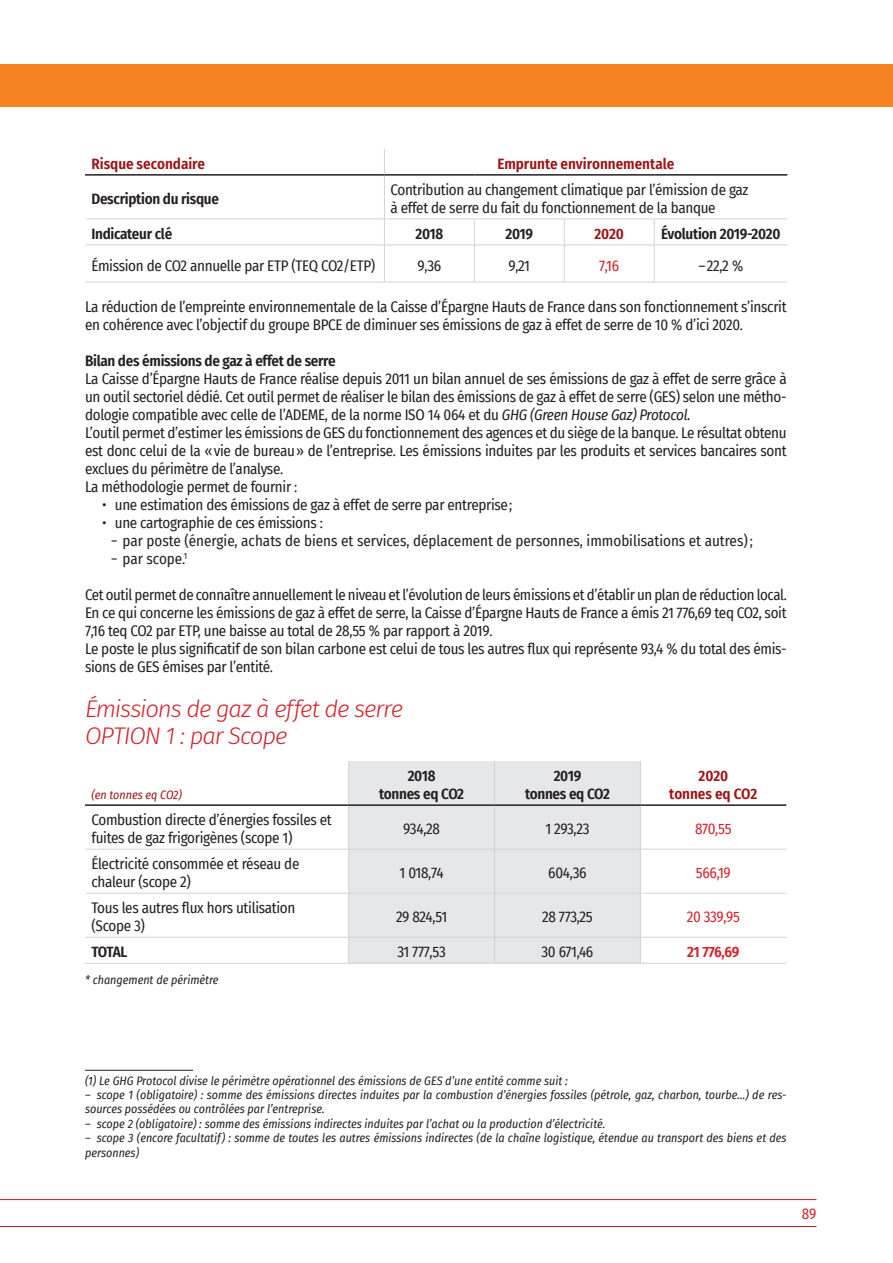
<style>
.page{position:relative;width:893px;height:1263px;background:#fff}
.page>*{position:absolute;margin:0;border:0;box-sizing:border-box;transform-origin:0 0}
.t1{font:italic 300 24px/27px "Fira Sans";letter-spacing:-.05em;color:#d1232a}
.t2{font:15px/18px "Fira Sans Condensed";letter-spacing:-.02em;color:#231f20}
.t3{font:15px/18px "Fira Sans Condensed";color:#231f20}
.t4{font:600 15px/18px "Fira Sans Condensed";letter-spacing:-.02em;color:#231f20;text-align:center}
.t5{font:600 15px/18px "Fira Sans Condensed";color:#9c1418;text-align:center}
.t6{font:15px "Fira Sans Condensed";letter-spacing:-.02em;color:#d1232a}
.t7{font:600 15px "Fira Sans Condensed";letter-spacing:-.035em;color:#d1232a}
.t8{font:italic 12px/14.4px "Fira Sans Condensed";color:#231f20}
.t9{font:italic 12px "Fira Sans Condensed";color:#9c1418}
.s1{font-style:italic}
</style>
<div class="page">
<hr style="left:0;top:1226px;width:816px;height:1px;background:#be1e23">
<hr style="left:0;top:1199px;width:816px;height:1px;background:#be1e23">
<div style="left:0;top:64px;width:893px;height:42px;background:#f58220"></div>
<svg style="left:384px;top:149px;width:1px;height:25px"></svg>
<hr style="left:384px;top:176px;width:1px;height:42px;background:#d1d2d4">
<svg style="left:384px;top:219px;width:1px;height:26px"></svg>
<svg style="left:474px;top:219px;width:1px;height:26px"></svg>
<svg style="left:564px;top:219px;width:1px;height:26px"></svg>
<svg style="left:654px;top:219px;width:1px;height:26px"></svg>
<hr style="left:86px;top:245px;width:298px;height:1px;background:#d1d2d4">
<hr style="left:384px;top:245px;width:90px;height:1px;background:#d1d2d4">
<hr style="left:384px;top:245px;width:1px;height:37px;background:#d1d2d4">
<hr style="left:474px;top:245px;width:90px;height:1px;background:#d1d2d4">
<hr style="left:474px;top:245px;width:1px;height:37px;background:#d1d2d4">
<hr style="left:564px;top:245px;width:90px;height:1px;background:#d1d2d4">
<hr style="left:564px;top:245px;width:1px;height:37px;background:#d1d2d4">
<hr style="left:654px;top:245px;width:133px;height:1px;background:#d1d2d4">
<hr style="left:654px;top:245px;width:1px;height:37px;background:#d1d2d4">
<hr style="left:85px;top:282px;width:299px;height:1px;background:#d1d2d4">
<hr style="left:384px;top:282px;width:90px;height:1px;background:#d1d2d4">
<hr style="left:474px;top:282px;width:90px;height:1px;background:#d1d2d4">
<hr style="left:564px;top:282px;width:90px;height:1px;background:#d1d2d4">
<hr style="left:654px;top:282px;width:133px;height:1px;background:#d1d2d4">
<hr style="left:85px;top:174px;width:299px;height:2px;background:#231f20">
<hr style="left:384px;top:174px;width:90px;height:2px;background:#231f20">
<hr style="left:474px;top:174px;width:90px;height:2px;background:#231f20">
<hr style="left:564px;top:174px;width:90px;height:2px;background:#231f20">
<hr style="left:654px;top:174px;width:133px;height:2px;background:#231f20">
<hr style="left:86px;top:218px;width:298px;height:1px;background:#d1d2d4">
<hr style="left:384px;top:218px;width:90px;height:1px;background:#d1d2d4">
<hr style="left:474px;top:218px;width:90px;height:1px;background:#d1d2d4">
<hr style="left:564px;top:218px;width:90px;height:1px;background:#d1d2d4">
<hr style="left:654px;top:218px;width:133px;height:1px;background:#d1d2d4">
<div style="left:349px;top:761px;width:291px;height:202px;background:#e6e7e9"></div>
<hr style="left:348px;top:761px;width:1px;height:43px;background:#d1d2d4">
<hr style="left:494px;top:761px;width:1px;height:43px;background:#d1d2d4">
<hr style="left:640px;top:761px;width:1px;height:43px;background:#d1d2d4">
<hr style="left:348px;top:806px;width:1px;height:43px;background:#d1d2d4">
<hr style="left:494px;top:806px;width:1px;height:43px;background:#d1d2d4">
<hr style="left:640px;top:806px;width:1px;height:43px;background:#d1d2d4">
<hr style="left:86px;top:849px;width:263px;height:1px;background:#d1d2d4">
<hr style="left:349px;top:849px;width:146px;height:1px;background:#d1d2d4">
<hr style="left:348px;top:849px;width:1px;height:44px;background:#d1d2d4">
<hr style="left:495px;top:849px;width:145px;height:1px;background:#d1d2d4">
<hr style="left:494px;top:849px;width:1px;height:44px;background:#d1d2d4">
<hr style="left:640px;top:849px;width:146px;height:1px;background:#d1d2d4">
<hr style="left:640px;top:849px;width:1px;height:44px;background:#d1d2d4">
<hr style="left:86px;top:893px;width:263px;height:1px;background:#d1d2d4">
<hr style="left:349px;top:893px;width:146px;height:1px;background:#d1d2d4">
<hr style="left:348px;top:893px;width:1px;height:44px;background:#d1d2d4">
<hr style="left:495px;top:893px;width:145px;height:1px;background:#d1d2d4">
<hr style="left:494px;top:893px;width:1px;height:44px;background:#d1d2d4">
<hr style="left:640px;top:893px;width:146px;height:1px;background:#d1d2d4">
<hr style="left:640px;top:893px;width:1px;height:44px;background:#d1d2d4">
<hr style="left:86px;top:937px;width:263px;height:1px;background:#d1d2d4">
<hr style="left:349px;top:937px;width:146px;height:1px;background:#d1d2d4">
<svg style="left:348px;top:938px;width:1px;height:25px"></svg>
<hr style="left:495px;top:937px;width:145px;height:1px;background:#d1d2d4">
<svg style="left:494px;top:938px;width:1px;height:25px"></svg>
<hr style="left:640px;top:937px;width:146px;height:1px;background:#d1d2d4">
<svg style="left:640px;top:938px;width:1px;height:25px"></svg>
<hr style="left:85px;top:963px;width:264px;height:1px;background:#d1d2d4">
<hr style="left:349px;top:963px;width:146px;height:1px;background:#d1d2d4">
<hr style="left:495px;top:963px;width:145px;height:1px;background:#d1d2d4">
<hr style="left:640px;top:963px;width:146px;height:1px;background:#d1d2d4">
<hr style="left:85px;top:804px;width:264px;height:2px;background:#231f20">
<hr style="left:349px;top:804px;width:146px;height:2px;background:#231f20">
<hr style="left:495px;top:804px;width:145px;height:2px;background:#231f20">
<hr style="left:640px;top:804px;width:146px;height:2px;background:#231f20">
<hr style="left:85px;top:1070px;width:108px;height:1px;background:#231f20">
<p class="t5" style="left:91px;top:154px;width:115px">Risque secondaire</p>
<p class="t5" style="left:497px;top:154px;width:178px">Emprunte environnementale</p>
<p class="t4" style="left:91px;top:189px;width:129px">Description du risque</p>
<p class="t2" style="left:390px;top:180px;width:360px">Contribution au changement climatique par l’émission de gaz à effet de serre du fait du fonctionnement de la banque</p>
<p class="t4" style="left:91px;top:224px;width:82px">Indicateur clé</p>
<p class="t4" style="left:415px;top:224px;width:29px">2018</p>
<p class="t4" style="left:505px;top:224px;width:29px">2019</p>
<p class="t5" style="left:594px;top:224px;width:31px">2020</p>
<p class="t4" style="left:661px;top:224px;width:121px">Évolution 2019‑2020</p>
<p class="t2" style="left:91px;top:256px;width:285px">Émission de CO2 annuelle par ETP (TEQ CO2/ETP)</p>
<p class="t2" style="left:417px;top:256px;width:25px">9,36</p>
<p class="t2" style="left:508px;top:256px;width:23px">9,21</p>
<p class="t6" style="left:599px;top:254px;width:22px">7,16</p>
<p class="t2" style="left:698px;top:256px;width:46px">–22,2 %</p>
<p class="t2" style="left:85px;top:298px;width:703px">La réduction de l’empreinte environnementale de la Caisse d’Épargne Hauts de France dans son fonctionnement s’inscrit en cohérence avec l’objectif du groupe BPCE de diminuer ses émissions de gaz à effet de serre de 10 % d’ici 2020.</p>
<p class="t4" style="left:85px;top:351px;width:252px">Bilan des émissions de gaz à effet de serre</p>
<p class="t2" style="left:85px;top:370px;width:703px">La Caisse d’Épargne Hauts de France réalise depuis 2011 un bilan annuel de ses émissions de gaz à effet de serre grâce à un outil sectoriel dédié. Cet outil permet de réaliser le bilan des émissions de gaz à effet de serre (GES) selon une métho&shy;dologie compatible avec celle de l’ADEME, de la norme ISO 14 064 et du <span class="s1">GHG (Green House Gaz) Protocol.<br></span>L’outil permet d’estimer les émissions de GES du fonctionnement des agences et du siège de la banque. Le résultat obtenu est donc celui de la «vie de bureau» de l’entreprise. Les émissions induites par les produits et services bancaires sont exclues du périmètre de l’analyse.<br>La méthodologie permet de fournir :</p>
<p class="t2" style="left:102px;top:496px;width:412px">• une estimation des émissions de gaz à effet de serre par entreprise;</p>
<p class="t3" style="left:111px;top:514px;width:644px;text-indent:-9px">• une cartographie de ces émissions :<br>ा par poste (énergie, achats de biens et services, déplacement de personnes, immobilisations et autres); ा par scope.<sup>1</sup></p>
<p class="t2" style="left:85px;top:586px;width:703px">Cet outil permet de connaître annuellement le niveau et l’évolution de leurs émissions et d’établir un plan de réduction local.<br>En ce qui concerne les émissions de gaz à effet de serre, la Caisse d’Épargne Hauts de France a émis 21 776,69 teq CO2, soit 7,16 teq CO2 par ETP, une baisse au total de 28,55 % par rapport à 2019.<br>Le poste le plus significatif de son bilan carbone est celui de tous les autres flux qui représente 93,4 % du total des émis&shy;sions de GES émises par l’entité.</p>
<h1 class="t1" style="left:85px;top:695px;width:320px">Émissions de gaz à effet de serre<br>OPTION 1 : par Scope</h1>
<p class="t9" style="left:91px;top:786px;width:92px">(en tonnes eq CO2)</p>
<p class="t4" style="left:379px;top:766px;width:86px">2018<br>tonnes eq CO2</p>
<p class="t4" style="left:525px;top:766px;width:86px">2019<br>tonnes eq CO2</p>
<p class="t5" style="left:669px;top:766px;width:90px">2020<br>tonnes eq CO2</p>
<p class="t2" style="left:91px;top:810px;width:242px">Combustion directe d’énergies fossiles et fuites de gaz frigorigènes (scope 1)</p>
<p class="t2" style="left:403px;top:819px;width:38px">934,28</p>
<p class="t2" style="left:545px;top:819px;width:46px">1 293,23</p>
<p class="t6" style="left:695px;top:818px;width:38px">870,55</p>
<p class="t2" style="left:91px;top:854px;width:210px">Électricité consommée et réseau de chaleur (scope 2)</p>
<p class="t2" style="left:400px;top:863px;width:46px">1 018,74</p>
<p class="t2" style="left:548px;top:863px;width:40px">604,36</p>
<p class="t6" style="left:696px;top:862px;width:37px">566,19</p>
<p class="t2" style="left:91px;top:898px;width:206px">Tous les autres flux hors utilisation (Scope 3)</p>
<p class="t2" style="left:396px;top:907px;width:53px">29 824,51</p>
<p class="t2" style="left:542px;top:907px;width:52px">28 773,25</p>
<p class="t6" style="left:687px;top:906px;width:55px">20 339,95</p>
<p class="t4" style="left:91px;top:942px;width:37px">TOTAL</p>
<p class="t2" style="left:397px;top:943px;width:50px">31 777,53</p>
<p class="t2" style="left:541px;top:943px;width:53px">30 671,46</p>
<p class="t7" style="left:687px;top:940px;width:54px">21 776,69</p>
<p class="t8" style="left:85px;top:972px;width:135px">* changement de périmètre</p>
<p class="t8" style="left:85px;top:1073px;width:484px">(1) Le GHG Protocol divise le périmètre opérationnel des émissions de GES d’une entité comme suit :</p>
<p class="t8" style="left:85px;top:1087px;width:703px">– scope 1 (obligatoire) : somme des émissions directes induites par la combustion d’énergies fossiles (pétrole, gaz, charbon, tourbe…) de res&shy;sources possédées ou contrôlées par l’entreprise.</p>
<p class="t8" style="left:85px;top:1116px;width:522px">– scope 2 (obligatoire) : somme des émissions indirectes induites par l’achat ou la production d’électricité.</p>
<p class="t8" style="left:85px;top:1130px;width:703px">– scope 3 (encore facultatif) : somme de toutes les autres émissions indirectes (de la chaîne logistique, étendue au transport des biens et des personnes)</p>
<p class="t6" style="left:802px;top:1202px;width:16px">89</p>
</div>
